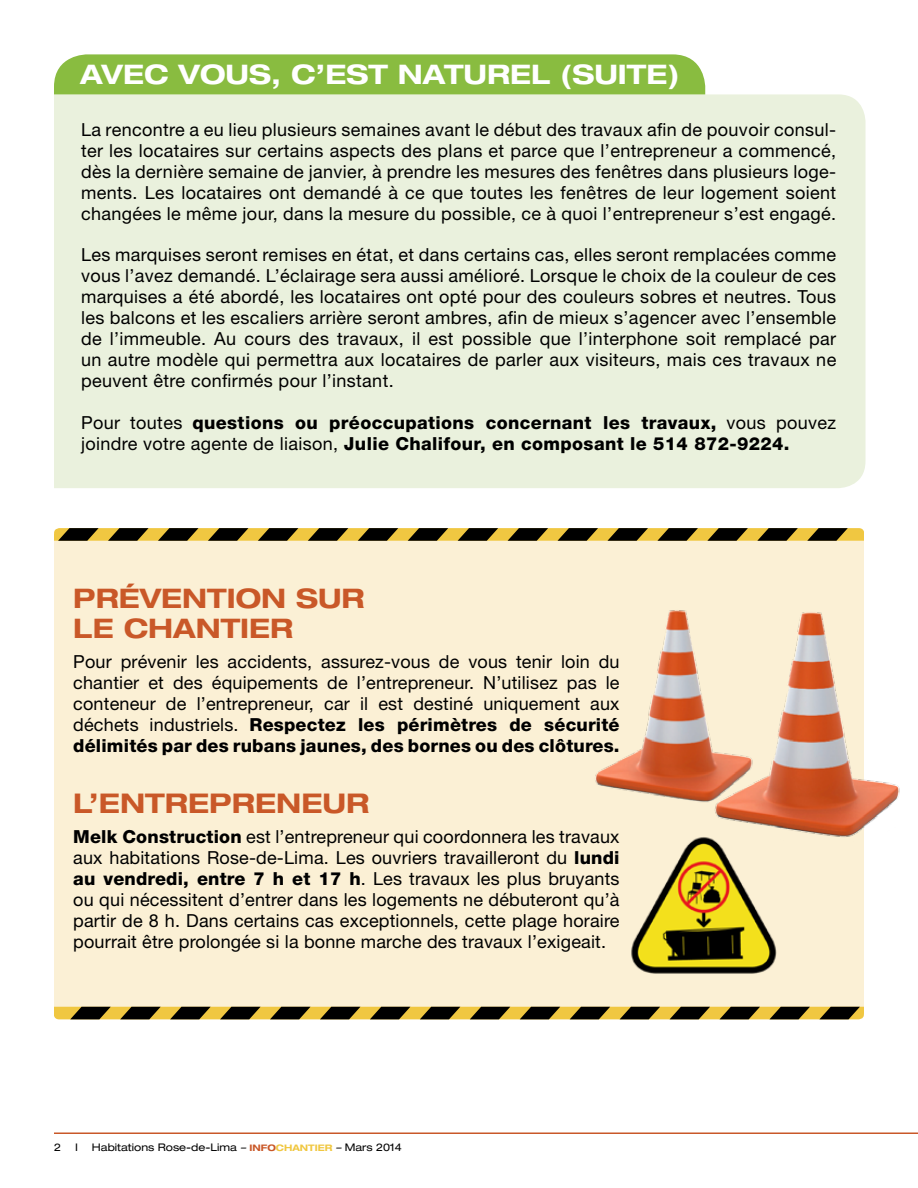
<style>
.page{position:relative;width:918px;height:1188px;background:#fff}
.page>*{position:absolute;margin:0;border:0;box-sizing:border-box;transform-origin:0 0}
.t1{font:700 expanded 27.15px "Helvetica Neue";color:#c95828}
.t2{font:700 expanded 27px "Helvetica Neue";color:#fff}
.t3{font:700 expanded 27px/30px "Helvetica Neue";color:#c95828}
.t4{font:18px/21px "Helvetica Neue";letter-spacing:.01em;color:#000;text-align:justify}
.t5{font:800 18px/21px "Helvetica Neue";letter-spacing:.02em;color:#000}
.t6{font:expanded 10.5px "Helvetica Neue";color:#000}
.s1{font-weight:400}
.s2{font-weight:800}
.s3{font-style:italic}
.s4{font-weight:700;font-size:9px;color:#c95828}
.s5{font-weight:700;font-size:9px;color:#f0c741}
</style>
<div class="page">
<div style="left:54px;top:94px;width:812px;height:394px;background:#eaf1dd"></div>
<hr style="left:54px;top:1132px;width:864px;height:2px;background:#c95828">
<div style="left:54px;top:54px;width:651px;height:40px;background:#89bc40"></div>
<div style="left:54px;top:541px;width:810px;height:466px;background:#fbf0d5"></div>
<svg style="left:54px;top:1007px;width:810px;height:12px;background:#65541b"></svg>
<svg style="left:54px;top:528px;width:810px;height:13px;background:#69581f"></svg>
<img style="left:631px;top:843px;width:146px;height:131px">
<img style="left:595px;top:610px;width:305px;height:233px">
<h2 class="t2" style="left:80px;top:57px;width:601px">AVEC VOUS, C’EST NATUREL (SUITE)</h2>
<p class="t4" style="left:81px;top:119px;width:757px">La rencontre a eu lieu plusieurs semaines avant le début des travaux afin de pouvoir consul&shy;ter les locataires sur certains aspects des plans et parce que l’entrepreneur a commencé, dès la dernière semaine de janvier, à prendre les mesures des fenêtres dans plusieurs loge&shy;ments. Les locataires ont demandé à ce que toutes les fenêtres de leur logement soient changées le même jour, dans la mesure du possible, ce à quoi l’entrepreneur s’est engagé.</p>
<p class="t4" style="left:81px;top:244px;width:757px">Les marquises seront remises en état, et dans certains cas, elles seront remplacées comme vous l’avez demandé. L’éclairage sera aussi amélioré. Lorsque le choix de la couleur de ces marquises a été abordé, les locataires ont opté pour des couleurs sobres et neutres. Tous les balcons et les escaliers arrière seront ambres, afin de mieux s’agencer avec l’ensemble de l’immeuble. Au cours des travaux, il est possible que l’interphone soit remplacé par un autre modèle qui permettra aux locataires de parler aux visiteurs, mais ces travaux ne peuvent être confirmés pour l’instant.</p>
<p class="t5" style="left:81px;top:412px;width:757px"><span class="s1">Pour toutes</span> questions ou préoccupations concernant les travaux, <span class="s1">vous pouvez joindre votre agente de liaison,</span> Julie Chalifour, en composant le 514 872-9224.</p>
<h2 class="t3" style="left:73px;top:582px;width:293px">PRÉVENTION SU R<br>LE CHANTIER</h2>
<p class="t4" style="left:73px;top:651px;width:548px">Pour prévenir les accidents, assurez-vous de vous tenir loin du chantier et des équipements de l’entrepreneur. N’utilisez pas le conteneur de l’entrepreneur, car il est destiné uniquement aux déchets industriels. <span class="s2">Respectez les périmètres de sécurité délimités par des rubans jaunes, des bornes ou des clôtures.</span></p>
<h1 class="t1" style="left:73px;top:786px;width:298px">L’ENTREPRENEUR</h1>
<p class="t4" style="left:73px;top:826px;width:548px"><span class="s2">Melk Construction</span> est l’entrepreneur qui coordonnera les travaux aux habitations Rose-de-Lima. Les ouvriers travailleront du <span class="s2">lundi au vendredi, entre 7 h et 17 h</span>. Les travaux les plus bruyants ou qui nécessitent d’entrer dans les logements ne débuteront qu’à partir de 8 h. Dans certains cas exceptionnels, cette plage horaire pourrait être prolongée si la bonne marche des travaux l’exigeait.</p>
<p class="t6" style="left:54px;top:1141px;width:9px">2</p>
<p class="t6" style="left:75px;top:1141px;width:4px">I</p>
<p class="t6" style="left:92px;top:1141px;width:208px">Habitations Rose-de-Lima <span class="s3">–</span> <span class="s4">IN FO</span><span class="s5">CHANTI</span></p>
<p class="t6" style="left:318px;top:1141px;width:86px"><span class="s5">ER</span> <span class="s3">–</span> Mars 2014</p>
</div>
